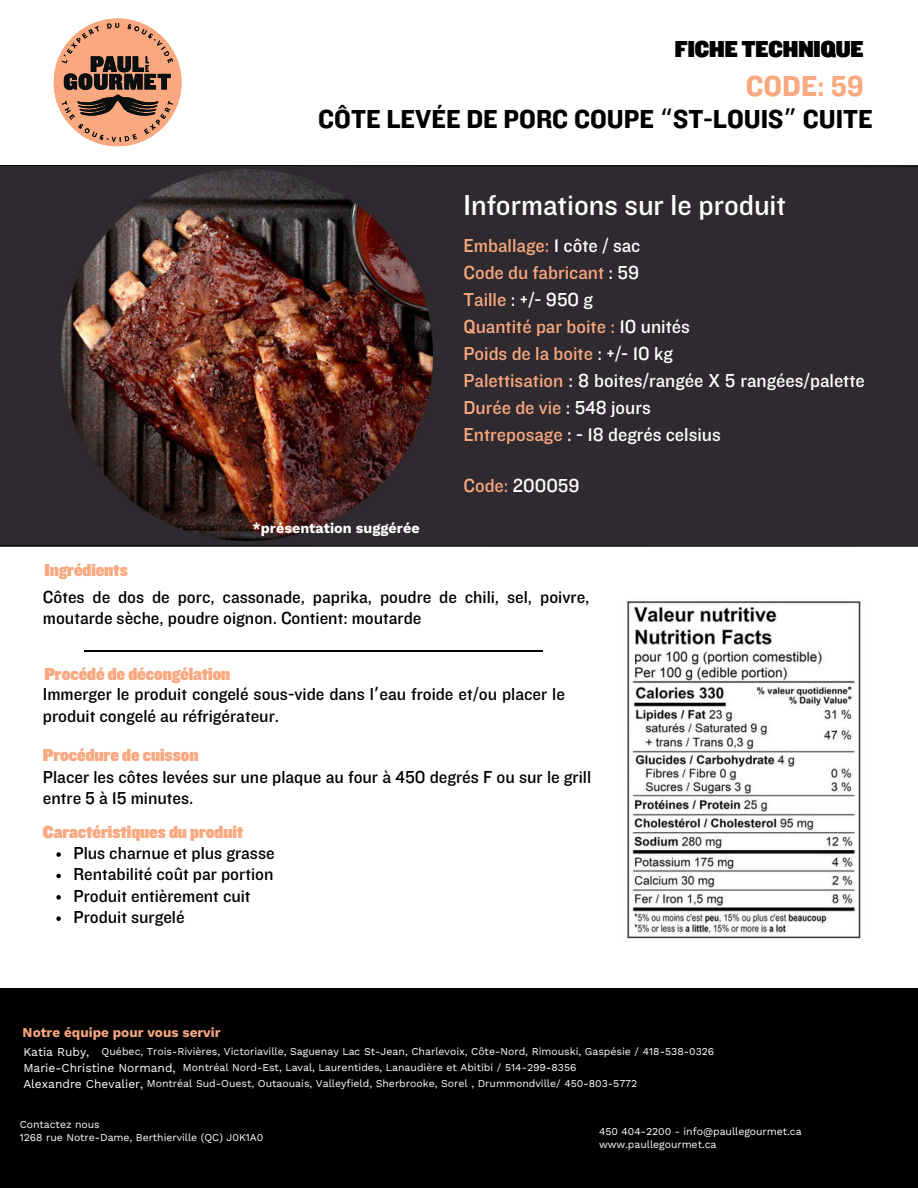
<style>
.page{position:relative;width:918px;height:1188px;background:#fff}
.page>*{position:absolute;margin:0;border:0;box-sizing:border-box;transform-origin:0 0}
.t1{font:30px "Knockout HTF31 Junior Middlewt";color:#fff}
.t2{font:30px "Knockout HTF51 Middleweight";color:#f9a87f}
.t3{font:27px "Knockout HTF51 Middleweight";color:#000}
.t4{font:24px "Knockout HTF91 Ultmt Middlewt";color:#000}
.t5{font:19.5px/27px "Knockout HTF31 Junior Middlewt";color:#f9a87f}
.t6{font:19.5px "Knockout HTF31 Junior Middlewt";color:#fff}
.t7{font:18px/21.3px "Knockout HTF31 Junior Middlewt";color:#000}
.t8{font:18px "Knockout HTF91 Ultmt Middlewt";color:#f9a87f}
.t9{font:700 14.4px "Work Sans";color:#fff}
.t10{font:700 13.5px "Work Sans";color:#f9a87f}
.t11{font:12px/16px "Work Sans";color:#fff}
.t12{font:10.5px/12.3px "Work Sans";color:#fff}
.s1{font-family:"Noto Sans Gurmukhi"}
.s2{color:#fff}
.s3{color:#f9a87f}
</style>
<div class="page">
<div style="left:0;top:165px;width:918px;height:382px;background:#2f2a2f"></div>
<hr style="left:85px;top:650px;width:458px;height:2px;background:#000">
<svg style="left:54px;top:19px;width:128px;height:127px"></svg>
<img style="left:62px;top:170px;width:371px;height:371px">
<img style="left:627px;top:601px;width:234px;height:338px">
<svg style="left:56px;top:852px;width:5px;height:5px"></svg>
<svg style="left:56px;top:874px;width:5px;height:4px"></svg>
<svg style="left:56px;top:895px;width:5px;height:5px"></svg>
<svg style="left:56px;top:916px;width:5px;height:5px"></svg>
<div style="left:0;top:988px;width:918px;height:200px;background:#000"></div>
<h3 class="t4" style="left:675px;top:36px;width:190px">FICHE TECHNIQUE</h3>
<h1 class="t2" style="left:746px;top:70px;width:120px">CODE: 59</h1>
<h2 class="t3" style="left:318px;top:104px;width:556px">CÔTE LEVÉE DE PORC COUPE <span class="s1">“</span>ST-LOUIS<span class="s1">”</span> CUITE</h2>
<h3 class="t8" style="left:44px;top:560px;width:85px">Ingrédients</h3>
<h3 class="t9" style="left:252px;top:518px;width:169px">*présentation suggérée</h3>
<h1 class="t1" style="left:464px;top:189px;width:324px">Informations sur le produit</h1>
<h3 class="t5" style="left:464px;top:233px;width:403px">Emballage: <span class="s2">1 côte / sac<br></span>Code du fabricant <span class="s2">: 59<br></span>Taille <span class="s2">: +/- 950 g<br></span>Quantité par boite : <span class="s2">10 unités<br></span>Poids de la boite <span class="s2">: +/- 10 kg<br></span>Palettisation <span class="s2">: 8 boites/rangée X 5 rangées/palette<br></span>Durée de vie <span class="s2">: 548 jours<br></span>Entreposage <span class="s2">: - 18 degrés celsius</span></h3>
<h3 class="t6" style="left:464px;top:475px;width:118px"><span class="s3">Code:</span> 200059</h3>
<h3 class="t7" style="left:43px;top:586px;width:548px">Côtes de dos de porc, cassonade, paprika, poudre de chili, sel, poivre, moutarde sèche, poudre oignon. Contient: moutarde</h3>
<h3 class="t8" style="left:44px;top:664px;width:187px">Procédé de décongélation</h3>
<h3 class="t7" style="left:43px;top:684px;width:524px">Immerger le produit congelé sous-vide dans l<span class="s1">’</span>eau froide et/ou placer le produit congelé au réfrigérateur.</h3>
<h3 class="t8" style="left:43px;top:746px;width:157px">Procédure de cuisson</h3>
<h3 class="t7" style="left:43px;top:766px;width:550px">Placer les côtes levées sur une plaque au four à 450 degrés F ou sur le grill entre 5 à 15 minutes.</h3>
<h3 class="t8" style="left:43px;top:822px;width:202px">Caractéristiques du produit</h3>
<h3 class="t7" style="left:73px;top:843px;width:203px">Plus charnue et plus grasse<br>Rentabilité coût par portion<br>Produit entièrement cuit<br>Produit surgelé</h3>
<p class="t10" style="left:23px;top:1023px;width:199px">Notre équipe pour vous servir</p>
<p class="t12" style="left:102px;top:1044px;width:614px">Québec, Trois-Rivières, Victoriaville, Saguenay Lac St-Jean, Charlevoix, Côte-Nord, Rimouski, Gaspésie / 418-538-0326</p>
<p class="t12" style="left:147px;top:1077px;width:492px">Montréal Sud-Ouest, Outaouais, Valleyfield, Sherbrooke, Sorel , Drummondville/ 450-803-5772</p>
<p class="t11" style="left:23px;top:1043px;width:154px">Katia Ruby,<br>Marie-Christine Normand,<br>Alexandre Chevalier,</p>
<p class="t12" style="left:183px;top:1061px;width:395px">Montréal Nord-Est, Laval, Laurentides, Lanaudière et Abitibi / 514-299-8356</p>
<p class="t12" style="left:20px;top:1118px;width:245px">Contactez nous<br>1268 rue Notre-Dame, Berthierville (QC) J0K1A0</p>
<p class="t12" style="left:599px;top:1125px;width:204px">450 404-2200 - info@paullegourmet.ca www.paullegourmet.ca</p>
</div>
